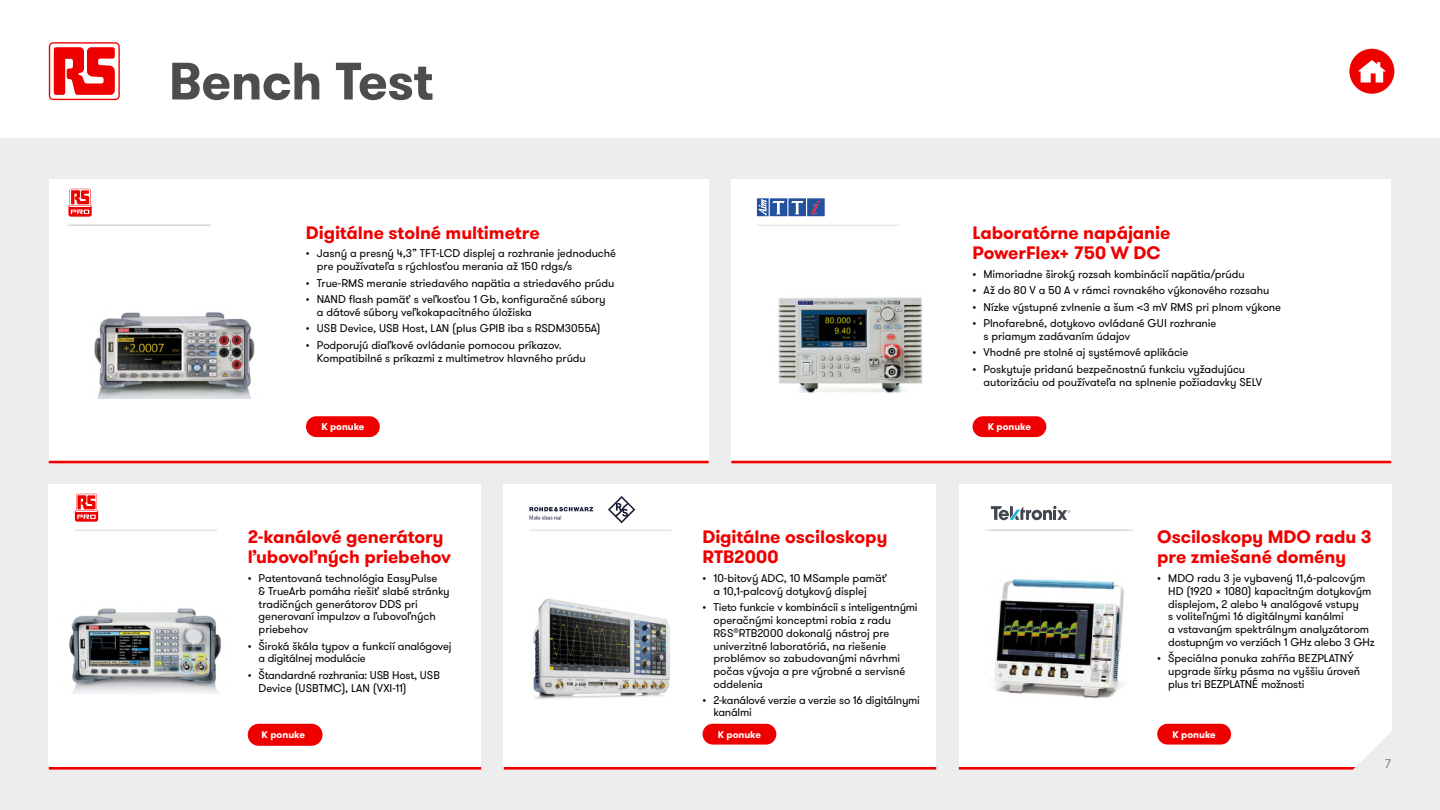
<style>
.page{position:relative;width:1440px;height:810px;background:#fff}
.page>*{position:absolute;margin:0;border:0;box-sizing:border-box;transform-origin:0 0}
.t1{font:700 52.5px "GT Walsheim";letter-spacing:-.015em;color:#4d4d4d}
.t2{font:700 18px/20.2px "GT Walsheim Pro";letter-spacing:-.005em;color:#ef0000}
.t3{font:12.75px "GT Walsheim Pro";color:#878787}
.t4{font:11.25px/12.8px "GT Walsheim Pro";letter-spacing:-.005em;color:#000}
.t5{font:700 9.75px "GT Walsheim";letter-spacing:-.005em;color:#fff}
</style>
<div class="page">
<div style="left:0;top:139px;width:1440px;height:671px;background:#ededed"></div>
<div style="left:959px;top:484px;width:432px;height:284px;background:#fff"></div>
<div style="left:504px;top:484px;width:432px;height:284px;background:#fff"></div>
<div style="left:49px;top:484px;width:432px;height:284px;background:#fff"></div>
<div style="left:45px;top:39px;width:78px;height:65px;background:linear-gradient(to right,#fff,#fff);border-radius:8px"></div>
<svg style="left:49px;top:42px;width:71px;height:58px"></svg>
<div style="left:50px;top:44px;width:68px;height:55px;background:#fff;border-radius:3px"></div>
<svg style="left:54px;top:47px;width:61px;height:48px"></svg>
<hr style="left:504px;top:767px;width:432px;height:3px;background:#ef0000">
<hr style="left:49px;top:767px;width:432px;height:3px;background:#ef0000">
<hr style="left:959px;top:767px;width:432px;height:3px;background:#ef0000">
<svg style="left:1349px;top:49px;width:45px;height:45px"></svg>
<div style="left:49px;top:179px;width:660px;height:284px;background:#fff"></div>
<div style="left:731px;top:179px;width:660px;height:284px;background:#fff"></div>
<hr style="left:49px;top:461px;width:660px;height:2px;background:#ef0000">
<hr style="left:731px;top:461px;width:660px;height:2px;background:#ef0000">
<svg style="left:1312px;top:682px;width:80px;height:88px"></svg>
<img style="left:778px;top:297px;width:144px;height:96px">
<img style="left:94px;top:312px;width:161px;height:86px">
<img style="left:69px;top:608px;width:152px;height:86px">
<img style="left:533px;top:598px;width:138px;height:102px">
<img style="left:994px;top:579px;width:130px;height:120px">
<div style="left:306px;top:416px;width:74px;height:21px;background:#ef0000;border-radius:10px"></div>
<div style="left:703px;top:724px;width:73px;height:21px;background:#ef0000;border-radius:10px"></div>
<div style="left:248px;top:724px;width:75px;height:22px;background:#ef0000;border-radius:11px"></div>
<div style="left:973px;top:416px;width:73px;height:21px;background:#ef0000;border-radius:10px"></div>
<div style="left:1157px;top:724px;width:74px;height:21px;background:#ef0000;border-radius:10px"></div>
<hr style="left:991px;top:530px;width:142px;height:1px;background:#ccc">
<hr style="left:985px;top:529px;width:142px;height:2px;background:#ccc">
<svg style="left:991px;top:506px;width:79px;height:14px"></svg>
<svg style="left:75px;top:493px;width:23px;height:19px"></svg>
<svg style="left:76px;top:494px;width:21px;height:17px"></svg>
<svg style="left:75px;top:495px;width:23px;height:27px"></svg>
<hr style="left:529px;top:530px;width:143px;height:1px;background:#ccc">
<hr style="left:75px;top:530px;width:142px;height:1px;background:#ccc">
<hr style="left:757px;top:225px;width:142px;height:1px;background:#ccc">
<div style="left:68px;top:188px;width:24px;height:19px;background:#fbc5c5;border-radius:2px"></div>
<div style="left:70px;top:189px;width:21px;height:17px;background:#f89e9e"></div>
<svg style="left:70px;top:189px;width:20px;height:17px"></svg>
<svg style="left:68px;top:190px;width:24px;height:27px"></svg>
<hr style="left:68px;top:225px;width:143px;height:1px;background:#ccc">
<svg style="left:757px;top:198px;width:68px;height:18px"></svg>
<svg style="left:608px;top:496px;width:27px;height:27px"></svg>
<svg style="left:529px;top:507px;width:64px;height:13px"></svg>
<p class="t1" style="left:169px;top:47px;width:266px">Bench Test</p>
<p class="t2" style="left:306px;top:222px;width:235px">Digitálne stolné multimetre</p>
<p class="t4" style="left:317px;top:247px;width:301px;text-indent:-11px">• Jasný a presný 4,3” TFT-LCD displej a rozhranie jednoduché pre používateľa s rýchlosťou merania až 150 rdgs/s</p>
<p class="t4" style="left:306px;top:276px;width:310px">• True-RMS meranie striedavého napätia a striedavého prúdu</p>
<p class="t4" style="left:317px;top:293px;width:290px;text-indent:-11px">• NAND flash pamäť s veľkosťou 1 Gb, konfiguračné súbory a dátové súbory veľkokapacitného úložiska</p>
<p class="t4" style="left:306px;top:322px;width:296px">• USB Device, USB Host, LAN (plus GPIB iba s RSDM3055A)</p>
<p class="t4" style="left:317px;top:339px;width:271px;text-indent:-11px">• Podporujú diaľkové ovládanie pomocou príkazov.<br>Kompatibilné s príkazmi z multimetrov hlavného prúdu</p>
<p class="t5" style="left:321px;top:421px;width:45px">K ponuke</p>
<p class="t2" style="left:248px;top:527px;width:205px">2-kanálové generátory ľubovoľných priebehov</p>
<p class="t4" style="left:259px;top:572px;width:193px;text-indent:-11px">• Patentovaná technológia EasyPulse<br>&amp; TrueArb pomáha riešiť slabé stránky tradičných generátorov DDS pri generovaní impulzov a ľubovoľných priebehov</p>
<p class="t4" style="left:259px;top:639px;width:194px;text-indent:-11px">• Široká škála typov a funkcií analógovej a digitálnej modulácie</p>
<p class="t4" style="left:259px;top:669px;width:183px;text-indent:-11px">• Štandardné rozhrania: USB Host, USB<br>Device (USBTMC), LAN (VXI-11)</p>
<p class="t2" style="left:703px;top:527px;width:186px">Digitálne osciloskopy<br>RTB2000</p>
<p class="t4" style="left:713px;top:572px;width:175px;text-indent:-11px">• 10-bitový ADC, 10 MSample pamäť a 10,1-palcový dotykový displej</p>
<p class="t4" style="left:713px;top:601px;width:206px;text-indent:-11px">• Tieto funkcie v kombinácii s inteligentnými operačnými konceptmi robia z radu R&amp;S<sup>®</sup>RTB2000 dokonalý nástroj pre univerzitné laboratóriá, na riešenie problémov so zabudovanými návrhmi počas vývoja a pre výrobné a servisné oddelenia</p>
<p class="t4" style="left:713px;top:693px;width:208px;text-indent:-11px">• 2-kanálové verzie a verzie so 16 digitálnymi kanálmi</p>
<p class="t5" style="left:262px;top:729px;width:45px">K ponuke</p>
<p class="t5" style="left:718px;top:728px;width:45px">K ponuke</p>
<p class="t2" style="left:973px;top:222px;width:199px">Laboratórne napájanie<br>PowerFlex+ 750 W DC</p>
<p class="t4" style="left:973px;top:267px;width:274px">• Mimoriadne široký rozsah kombinácií napätia/prúdu</p>
<p class="t4" style="left:973px;top:284px;width:298px">• Až do 80 V a 50 A v rámci rovnakého výkonového rozsahu</p>
<p class="t4" style="left:973px;top:300px;width:310px">• Nízke výstupné zvlnenie a šum &lt;3 mV RMS pri plnom výkone</p>
<p class="t4" style="left:983px;top:317px;width:234px;text-indent:-11px">• Plnofarebné, dotykovo ovládané GUI rozhranie s priamym zadávaním údajov</p>
<p class="t4" style="left:973px;top:346px;width:217px">• Vhodné pre stolné aj systémové aplikácie</p>
<p class="t4" style="left:983px;top:363px;width:280px;text-indent:-11px">• Poskytuje pridanú bezpečnostnú funkciu vyžadujúcu autorizáciu od používateľa na splnenie požiadavky SELV</p>
<p class="t5" style="left:988px;top:421px;width:45px">K ponuke</p>
<p class="t2" style="left:1157px;top:527px;width:216px">Osciloskopy MDO radu 3 pre zmiešané domény</p>
<p class="t4" style="left:1168px;top:572px;width:208px;text-indent:-11px">• MDO radu 3 je vybavený 11,6-palcovým HD (1920 × 1080) kapacitným dotykovým displejom, 2 alebo 4 analógové vstupy<br>s voliteľnými 16 digitálnymi kanálmi<br>a vstavaným spektrálnym analyzátorom dostupným vo verziách 1 GHz alebo 3 GHz</p>
<p class="t4" style="left:1168px;top:652px;width:193px;text-indent:-11px">• Špeciálna ponuka zahŕňa BEZPLATNÝ upgrade šírky pásma na vyššiu úroveň plus tri BEZPLATNÉ možnosti</p>
<p class="t5" style="left:1173px;top:728px;width:45px">K ponuke</p>
<p class="t3" style="left:1385px;top:756px;width:7px">7</p>
</div>
